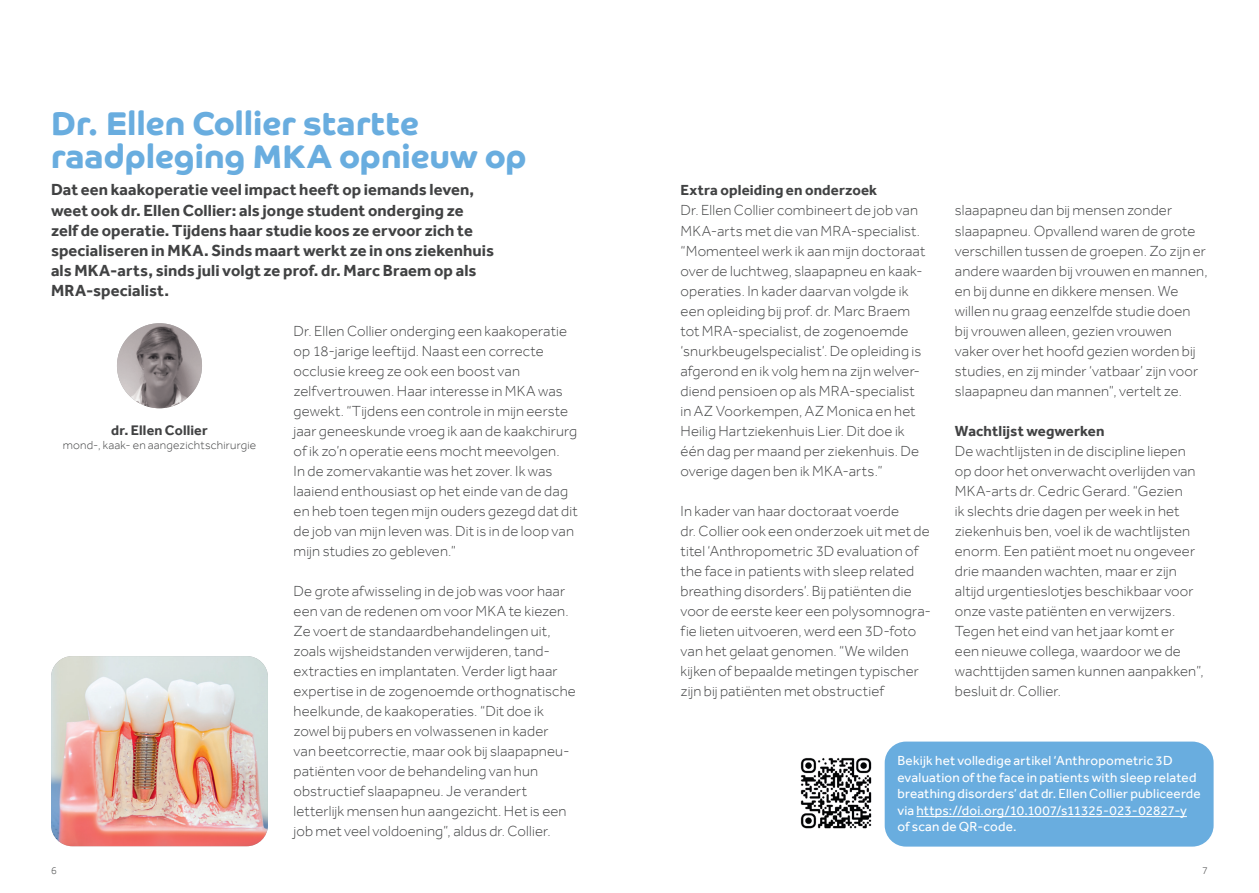
<style>
.page{position:relative;width:1259px;height:893px;background:#fff}
.page>*{position:absolute;margin:0;border:0;box-sizing:border-box;transform-origin:0 0}
.t1{font:700 33px/33px "Co Headline";letter-spacing:.005em;color:#69addf}
.t2{font:700 16.5px/20.1px "Effra";letter-spacing:.005em;color:#414243}
.t3{font:300 15px/20px "Effra";letter-spacing:.01em;color:#414243}
.t4{font:700 15px "Effra";letter-spacing:.01em;color:#414243}
.t5{font:700 14.25px "Effra";letter-spacing:.015em;color:#414243}
.t6{font:13.5px/16.5px "Effra";letter-spacing:.015em;color:#fff}
.t7{font:300 12px "Effra";letter-spacing:.015em;color:#414243}
.t8{font:300 10.5px "Effra";color:#414243}
</style>
<div class="page">
<img style="left:117px;top:323px;width:85px;height:85px;border-radius:43px">
<div style="left:884px;top:742px;width:329px;height:105px;background:#69addf;border-radius:21px"></div>
<hr style="left:916px;top:816px;width:271px;height:1px;background:#fff">
<img style="left:51px;top:656px;width:217px;height:190px">
<img style="left:800px;top:758px;width:72px;height:71px">
<h1 class="t1" style="left:51px;top:107px;width:477px">Dr. Ellen Collier startte raadpleging MKA opnieuw op</h1>
<p class="t2" style="left:51px;top:180px;width:444px">Dat een kaakoperatie veel impact heeft op iemands leven, weet ook dr. Ellen Collier: als jonge student onderging ze zelf de operatie. Tijdens haar studie koos ze ervoor zich te specialiseren in MKA. Sinds maart werkt ze in ons ziekenhuis als MKA-arts, sinds juli volgt ze prof. dr. Marc Braem op als MRA-specialist.</p>
<p class="t5" style="left:111px;top:422px;width:98px">dr. Ellen Collier</p>
<p class="t7" style="left:63px;top:438px;width:195px">mond-, kaak- en aangezichtschirurgie</p>
<p class="t3" style="left:294px;top:320px;width:286px">Dr. Ellen Collier onderging een kaakoperatie op 18-jarige leeftijd. Naast een correcte occlusie kreeg ze ook een boost van zelfvertrouwen. Haar interesse in MKA was gewekt. “Tijdens een controle in mijn eerste jaar geneeskunde vroeg ik aan de kaakchirurg of ik zo’n operatie eens mocht meevolgen.<br>In de zomervakantie was het zover. Ik was laaiend enthousiast op het einde van de dag en heb toen tegen mijn ouders gezegd dat dit de job van mijn leven was. Dit is in de loop van mijn studies zo gebleven.”</p>
<p class="t3" style="left:294px;top:581px;width:284px">De grote afwisseling in de job was voor haar een van de redenen om voor MKA te kiezen.<br>Ze voert de standaardbehandelingen uit, zoals wijsheidstanden verwijderen, tand&shy;extracties en implantaten. Verder ligt haar expertise in de zogenoemde orthognatische heelkunde, de kaakoperaties. “Dit doe ik zowel bij pubers en volwassenen in kader<br>van beetcorrectie, maar ook bij slaapapneu&shy;patiënten voor de behandeling van hun obstructief slaapapneu. Je verandert letterlijk mensen hun aangezicht. Het is een job met veel voldoening”, aldus dr. Collier.</p>
<p class="t4" style="left:680px;top:182px;width:198px">Extra opleiding en onderzoek</p>
<p class="t3" style="left:680px;top:200px;width:246px">Dr. Ellen Collier combineert de job van MKA-arts met die van MRA-specialist. “Momenteel werk ik aan mijn doctoraat over de luchtweg, slaapapneu en kaak&shy;operaties. In kader daarvan volgde ik een opleiding bij prof. dr. Marc Braem tot MRA-specialist, de zogenoemde ‘snurkbeugelspecialist’. De opleiding is afgerond en ik volg hem na zijn welver&shy;diend pensioen op als MRA-specialist in AZ Voorkempen, AZ Monica en het Heilig Hartziekenhuis Lier. Dit doe ik één dag per maand per ziekenhuis. De overige dagen ben ik MKA-arts.”</p>
<p class="t3" style="left:680px;top:501px;width:252px">In kader van haar doctoraat voerde<br>dr. Collier ook een onderzoek uit met de titel ‘Anthropometric 3D evaluation of the face in patients with sleep related breathing disorders’. Bij patiënten die voor de eerste keer een polysomnogra&shy;fie lieten uitvoeren, werd een 3D-foto van het gelaat genomen. “We wilden kijken of bepaalde metingen typischer zijn bij patiënten met obstructief</p>
<p class="t3" style="left:955px;top:200px;width:254px">slaapapneu dan bij mensen zonder slaapapneu. Opvallend waren de grote verschillen tussen de groepen. Zo zijn er andere waarden bij vrouwen en mannen, en bij dunne en dikkere mensen. We willen nu graag eenzelfde studie doen bij vrouwen alleen, gezien vrouwen vaker over het hoofd gezien worden bij studies, en zij minder ‘vatbaar’ zijn voor slaapapneu dan mannen”, vertelt ze.</p>
<p class="t4" style="left:955px;top:422px;width:151px">Wachtlijst wegwerken</p>
<p class="t3" style="left:955px;top:441px;width:250px">De wachtlijsten in de discipline liepen op door het onverwacht overlijden van MKA-arts dr. Cedric Gerard. “Gezien<br>ik slechts drie dagen per week in het ziekenhuis ben, voel ik de wachtlijsten enorm. Een patiënt moet nu ongeveer drie maanden wachten, maar er zijn altijd urgentieslotjes beschikbaar voor onze vaste patiënten en verwijzers.<br>Tegen het eind van het jaar komt er<br>een nieuwe collega, waardoor we de wachttijden samen kunnen aanpakken”, besluit dr. Collier.</p>
<p class="t6" style="left:897px;top:752px;width:305px">Bekijk het volledige artikel ‘Anthropometric 3D evaluation of the face in patients with sleep related breathing disorders’ dat dr. Ellen Collier publiceerde via https://doi.org/10.1007/s11325-023-02827-y of scan de QR-code.</p>
<p class="t8" style="left:51px;top:864px;width:7px">6</p>
<p class="t8" style="left:1202px;top:864px;width:7px">7</p>
</div>
